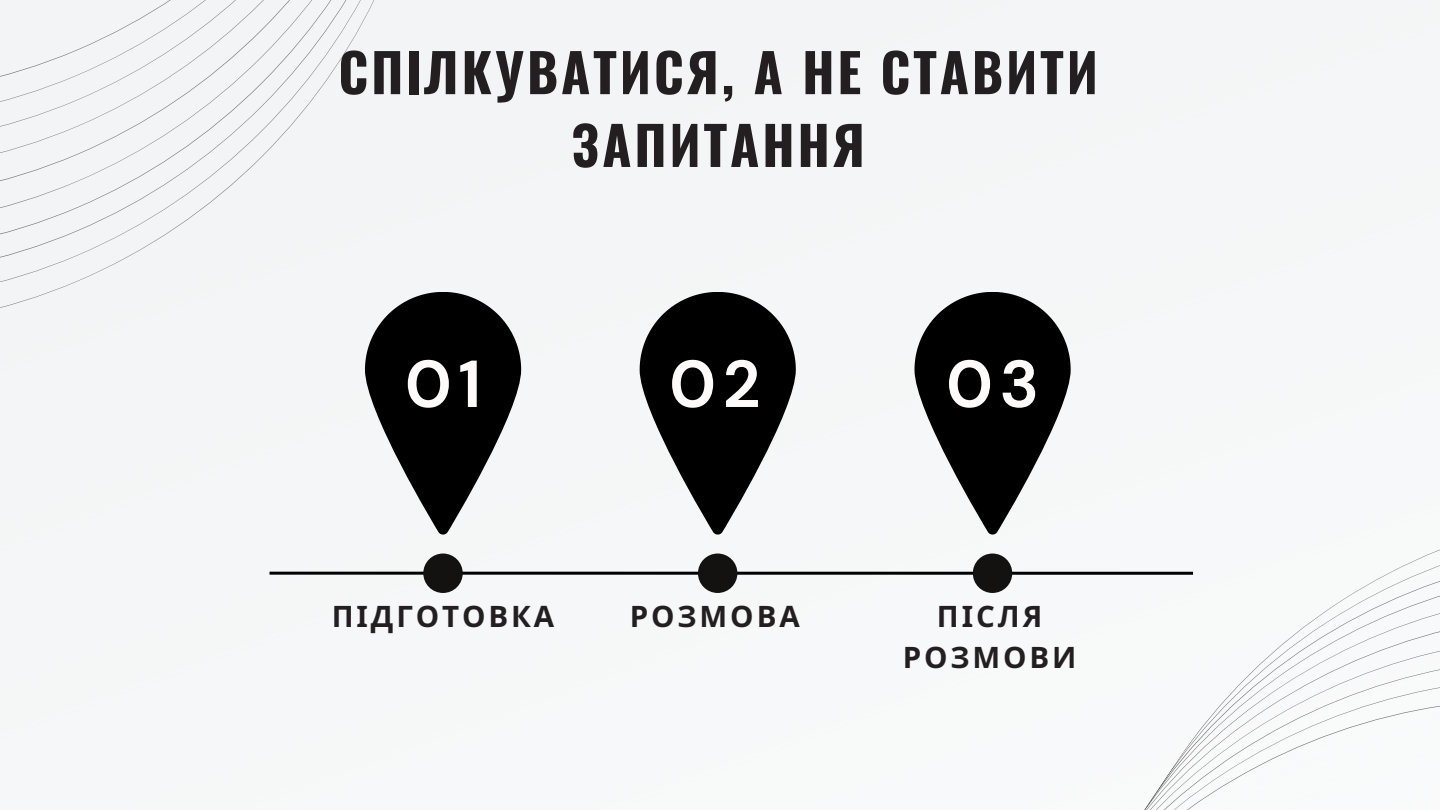
<style>
.page{position:relative;width:1440px;height:810px;background:#fff}
.page>*{position:absolute;margin:0;border:0;box-sizing:border-box;transform-origin:0 0}
.t1{font:700 66.2px "DM Sans";color:#fffbfb}
.t2{font:700 53.2px/72.8px "Oswald";letter-spacing:.055em;color:#231f20;text-align:center}
.t3{font:700 29.5px/40.5px "Noto Sans";letter-spacing:.1em;color:#231f20;text-align:center}
</style>
<div class="page">
<div style="left:0;top:0;width:1440px;height:610px;background:#f4f6f6"></div>
<svg style="left:1020px;top:281px;width:420px;height:529px"></svg>
<svg style="left:365px;top:292px;width:156px;height:242px"></svg>
<hr style="left:270px;top:572px;width:923px;height:3px;background:#000">
<div style="left:423px;top:554px;width:40px;height:39px;background:#131211;border-radius:50%"></div>
<svg style="left:640px;top:292px;width:156px;height:242px"></svg>
<div style="left:698px;top:554px;width:39px;height:39px;background:#131211;border-radius:50%"></div>
<svg style="left:914px;top:292px;width:157px;height:242px"></svg>
<div style="left:973px;top:554px;width:39px;height:39px;background:#131211;border-radius:50%"></div>
<div style="left:0;top:0;width:434px;height:327px;background:#f2f4f5"></div>
<p class="t2" style="left:338px;top:34px;width:761px">СПІЛКУВАТИСЯ, А НЕ СТАВИТИ<br>ЗАПИТАННЯ</p>
<p class="t1" style="left:405px;top:341px;width:78px">01</p>
<p class="t1" style="left:669px;top:341px;width:93px">02</p>
<p class="t1" style="left:946px;top:341px;width:95px">03</p>
<p class="t3" style="left:332px;top:596px;width:224px">ПІДГОТОВКА</p>
<h1 class="t3" style="left:630px;top:596px;width:172px">РОЗМОВА</h1>
<p class="t3" style="left:903px;top:596px;width:175px">ПІСЛЯ<br>РОЗМОВИ</p>
</div>
